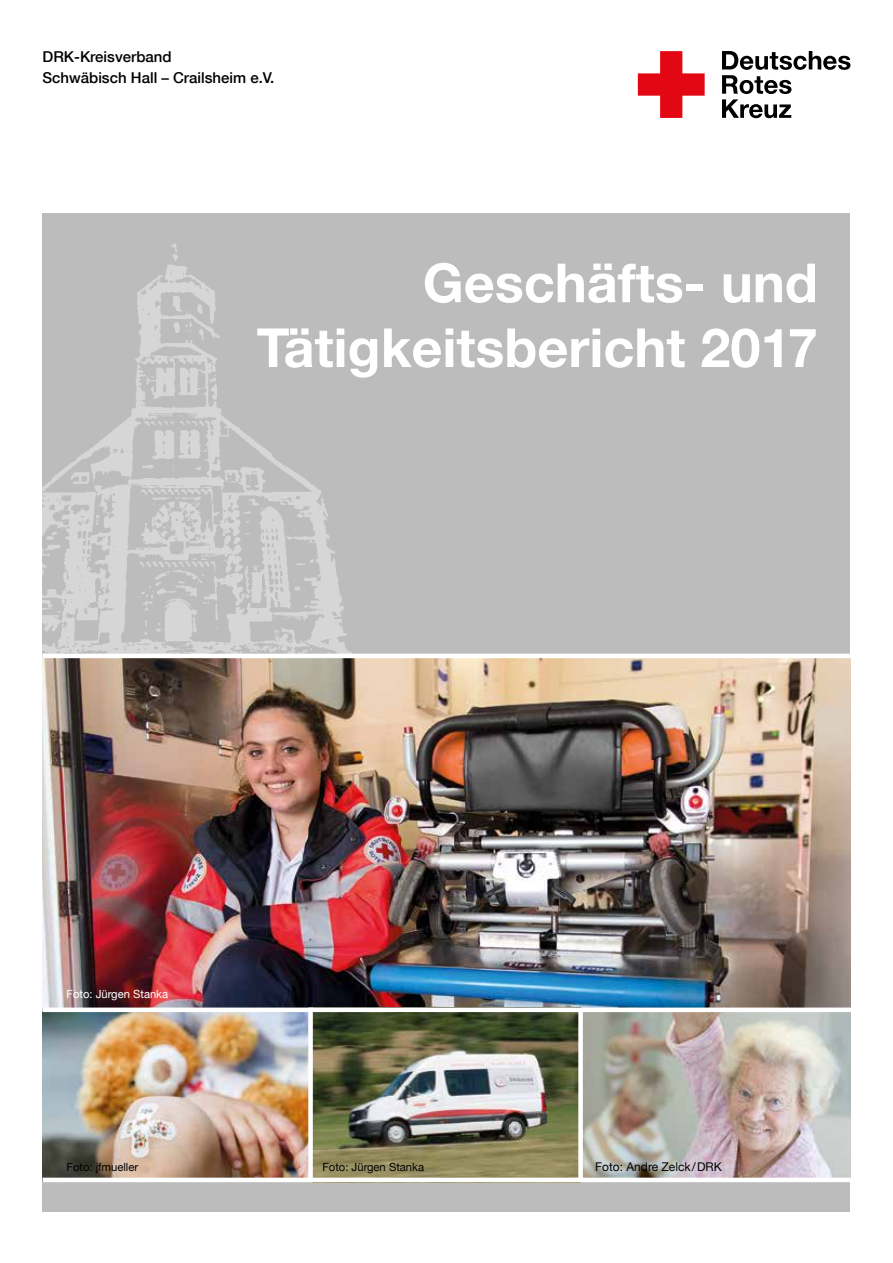
<style>
.page{position:relative;width:893px;height:1263px;background:#fff}
.page>*{position:absolute;margin:0;border:0;box-sizing:border-box;transform-origin:0 0}
.t1{font:700 54px/64.8px "Helvetica Neue LT Com";color:#fff;text-align:right}
.t2{font:500 15px/21px "Helvetica Neue LT Com";color:#000}
.t3{font:12px "Helvetica Neue";color:#000}
.t4{font:11.25px "Helvetica Neue";color:#000}
.t5{font:11.25px "Helvetica Neue";color:#fff}
</style>
<div class="page">
<svg style="left:638px;top:51px;width:67px;height:67px"></svg>
<svg style="left:722px;top:51px;width:128px;height:67px"></svg>
<div style="left:43px;top:213px;width:807px;height:487px;background:#bcbcbc"></div>
<img style="left:43px;top:243px;width:510px;height:411px">
<div style="left:43px;top:967px;width:807px;height:245px;background:#bcbcbc"></div>
<img style="left:43px;top:1012px;width:265px;height:166px">
<img style="left:43px;top:658px;width:807px;height:349px">
<hr style="left:43px;top:654px;width:819px;height:4px;background:#fff">
<img style="left:313px;top:1012px;width:265px;height:166px">
<img style="left:583px;top:1012px;width:267px;height:166px">
<hr style="left:43px;top:1178px;width:827px;height:4px;background:#fff">
<div style="left:43px;top:1007px;width:827px;height:5px;background:#fff"></div>
<div style="left:578px;top:1011px;width:5px;height:170px;background:#fff"></div>
<div style="left:308px;top:1007px;width:5px;height:173px;background:#fff"></div>
<p class="t2" style="left:43px;top:46px;width:233px">DRK-Kreisverband<br>Schwäbisch Hall – Crailsheim e.V.</p>
<h1 class="t1" style="left:257px;top:249px;width:563px">Geschäfts- und<br>Tätigkeitsbericht 2017</h1>
<p class="t5" style="left:67px;top:988px;width:103px">Foto: Jürgen Stanka</p>
<p class="t4" style="left:67px;top:1160px;width:73px">Foto: jfmueller</p>
<p class="t4" style="left:322px;top:1160px;width:103px">Foto: Jürgen Stanka</p>
<p class="t3" style="left:595px;top:1160px;width:128px">Foto: Andre Zelck/DRK</p>
</div>
